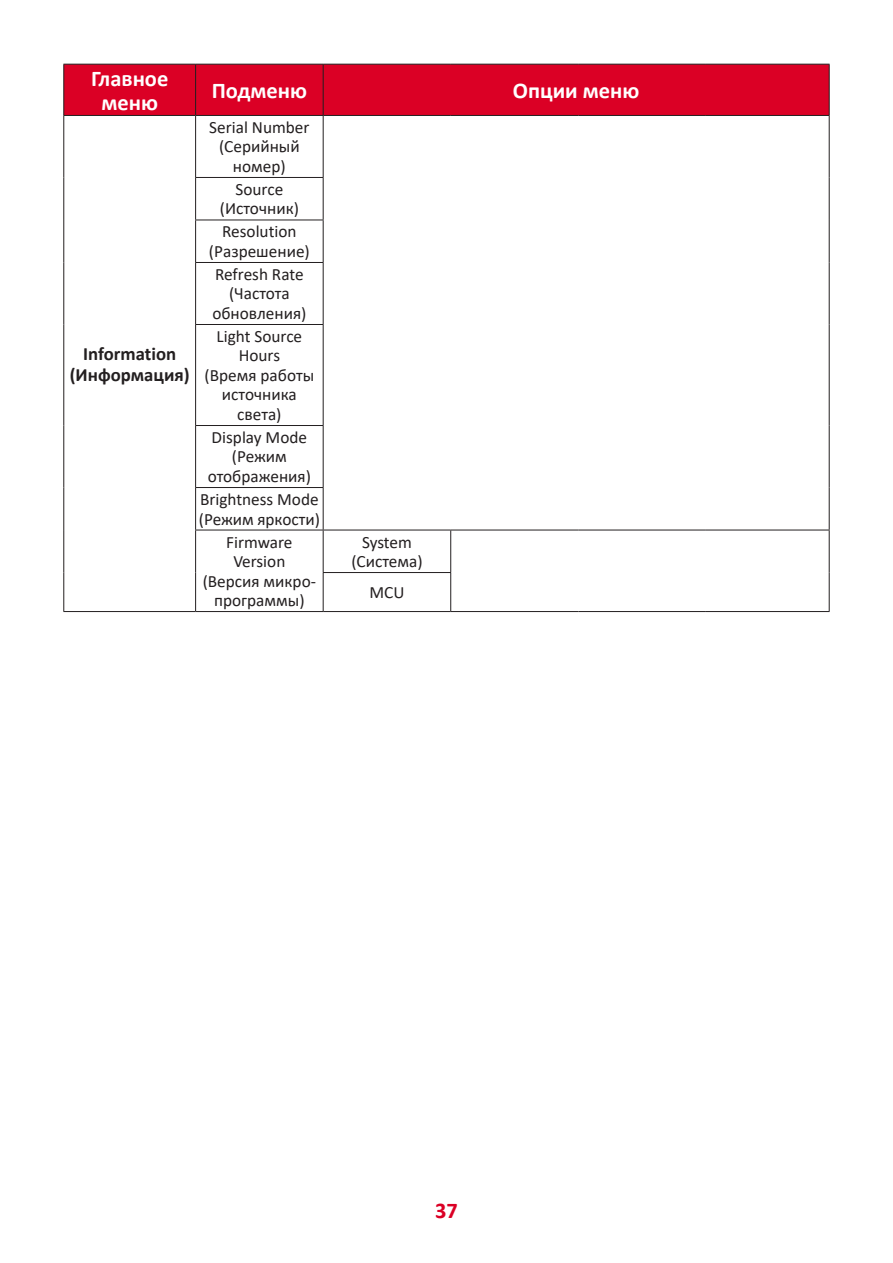
<style>
.page{position:relative;width:893px;height:1263px;background:#fff}
.page>*{position:absolute;margin:0;border:0;box-sizing:border-box;transform-origin:0 0}
.Table-Header{font:700 22.5px/24px "Calibri";color:#fff;text-align:center}
.t1{font:700 22.5px "Calibri";color:#db0025}
.Table-Menu{font:700 18.75px/21px "Calibri";color:#231f20;text-align:center}
.Table-Body{font:17.25px/19.5px "Calibri";color:#231f20;text-align:center}
</style>
<div class="page">
<div style="left:64px;top:65px;width:765px;height:50px;background:#db0025"></div>
<hr style="left:323px;top:116px;width:1px;height:61px;background:#231f20">
<hr style="left:829px;top:116px;width:1px;height:61px;background:#231f20">
<hr style="left:323px;top:178px;width:1px;height:42px;background:#231f20">
<hr style="left:829px;top:177px;width:1px;height:43px;background:#231f20">
<hr style="left:323px;top:220px;width:1px;height:42px;background:#231f20">
<hr style="left:829px;top:220px;width:1px;height:42px;background:#231f20">
<hr style="left:323px;top:263px;width:1px;height:61px;background:#231f20">
<hr style="left:829px;top:262px;width:1px;height:62px;background:#231f20">
<hr style="left:323px;top:325px;width:1px;height:100px;background:#231f20">
<hr style="left:829px;top:324px;width:1px;height:101px;background:#231f20">
<hr style="left:323px;top:426px;width:1px;height:61px;background:#231f20">
<hr style="left:829px;top:425px;width:1px;height:62px;background:#231f20">
<hr style="left:323px;top:488px;width:1px;height:42px;background:#231f20">
<hr style="left:829px;top:487px;width:1px;height:43px;background:#231f20">
<hr style="left:323px;top:530px;width:1px;height:42px;background:#231f20">
<hr style="left:450px;top:530px;width:1px;height:42px;background:#231f20">
<hr style="left:829px;top:530px;width:1px;height:42px;background:#231f20">
<hr style="left:323px;top:573px;width:1px;height:38px;background:#231f20">
<hr style="left:450px;top:573px;width:1px;height:38px;background:#231f20">
<hr style="left:829px;top:572px;width:1px;height:39px;background:#231f20">
<hr style="left:63px;top:116px;width:1px;height:61px;background:#231f20">
<hr style="left:195px;top:116px;width:1px;height:61px;background:#231f20">
<hr style="left:63px;top:177px;width:1px;height:43px;background:#231f20">
<hr style="left:195px;top:178px;width:1px;height:42px;background:#231f20">
<hr style="left:63px;top:220px;width:1px;height:42px;background:#231f20">
<hr style="left:195px;top:220px;width:1px;height:42px;background:#231f20">
<hr style="left:63px;top:262px;width:1px;height:62px;background:#231f20">
<hr style="left:195px;top:263px;width:1px;height:61px;background:#231f20">
<hr style="left:63px;top:324px;width:1px;height:101px;background:#231f20">
<hr style="left:195px;top:325px;width:1px;height:100px;background:#231f20">
<hr style="left:63px;top:425px;width:1px;height:62px;background:#231f20">
<hr style="left:195px;top:426px;width:1px;height:61px;background:#231f20">
<hr style="left:63px;top:487px;width:1px;height:43px;background:#231f20">
<hr style="left:195px;top:488px;width:1px;height:42px;background:#231f20">
<hr style="left:63px;top:530px;width:1px;height:42px;background:#231f20">
<hr style="left:195px;top:530px;width:1px;height:42px;background:#231f20">
<hr style="left:63px;top:572px;width:1px;height:39px;background:#231f20">
<hr style="left:195px;top:572px;width:1px;height:39px;background:#231f20">
<hr style="left:195px;top:177px;width:129px;height:1px;background:#231f20">
<hr style="left:195px;top:220px;width:129px;height:1px;background:#231f20">
<hr style="left:195px;top:262px;width:129px;height:1px;background:#231f20">
<hr style="left:195px;top:324px;width:129px;height:1px;background:#231f20">
<hr style="left:195px;top:425px;width:129px;height:1px;background:#231f20">
<hr style="left:195px;top:487px;width:129px;height:1px;background:#231f20">
<hr style="left:195px;top:530px;width:128px;height:1px;background:#231f20">
<hr style="left:63px;top:611px;width:133px;height:1px;background:#231f20">
<hr style="left:196px;top:611px;width:127px;height:1px;background:#231f20">
<hr style="left:323px;top:530px;width:128px;height:1px;background:#231f20">
<hr style="left:451px;top:530px;width:127px;height:1px;background:#231f20">
<hr style="left:578px;top:530px;width:128px;height:1px;background:#231f20">
<hr style="left:706px;top:530px;width:124px;height:1px;background:#231f20">
<hr style="left:323px;top:572px;width:128px;height:1px;background:#231f20">
<hr style="left:323px;top:611px;width:128px;height:1px;background:#231f20">
<hr style="left:451px;top:611px;width:127px;height:1px;background:#231f20">
<hr style="left:578px;top:611px;width:128px;height:1px;background:#231f20">
<hr style="left:706px;top:611px;width:124px;height:1px;background:#231f20">
<hr style="left:63px;top:64px;width:133px;height:1px;background:#231f20">
<hr style="left:63px;top:65px;width:1px;height:50px;background:#231f20">
<hr style="left:196px;top:64px;width:127px;height:1px;background:#231f20">
<hr style="left:195px;top:65px;width:1px;height:50px;background:#231f20">
<hr style="left:323px;top:64px;width:128px;height:1px;background:#231f20">
<hr style="left:323px;top:65px;width:1px;height:50px;background:#231f20">
<hr style="left:451px;top:64px;width:127px;height:1px;background:#231f20">
<hr style="left:578px;top:64px;width:128px;height:1px;background:#231f20">
<hr style="left:706px;top:64px;width:124px;height:1px;background:#231f20">
<hr style="left:829px;top:65px;width:1px;height:50px;background:#231f20">
<hr style="left:63px;top:115px;width:133px;height:1px;background:#231f20">
<hr style="left:196px;top:115px;width:127px;height:1px;background:#231f20">
<hr style="left:323px;top:115px;width:128px;height:1px;background:#231f20">
<hr style="left:451px;top:115px;width:127px;height:1px;background:#231f20">
<hr style="left:578px;top:115px;width:128px;height:1px;background:#231f20">
<hr style="left:706px;top:115px;width:124px;height:1px;background:#231f20">
<p class="Table-Header" style="left:91px;top:66px;width:79px">Главное меню</p>
<p class="Table-Menu" style="left:70px;top:343px;width:121px">Information (Информация)</p>
<p class="Table-Header" style="left:212px;top:78px;width:97px">Подменю</p>
<p class="Table-Header" style="left:513px;top:78px;width:128px">Опции меню</p>
<p class="Table-Body" style="left:209px;top:117px;width:102px">Serial Number (Серийный номер)</p>
<p class="Table-Body" style="left:220px;top:179px;width:81px">Source (Источник)</p>
<p class="Table-Body" style="left:209px;top:222px;width:102px">Resolution (Разрешение)</p>
<p class="Table-Body" style="left:212px;top:264px;width:96px">Refresh Rate (Частота обновления)</p>
<p class="Table-Body" style="left:205px;top:326px;width:111px">Light Source<br>Hours<br>(Время работы источника света)</p>
<p class="Table-Body" style="left:208px;top:427px;width:105px">Display Mode (Режим отображения)</p>
<p class="Table-Body" style="left:199px;top:489px;width:123px;text-align:left">Brightness Mode (Режим яркости)</p>
<p class="Table-Body" style="left:203px;top:532px;width:115px">Firmware<br>Version (Версия микро&shy;программы)</p>
<p class="Table-Body" style="left:351px;top:532px;width:73px">System (Система)</p>
<p class="Table-Body" style="left:369px;top:582px;width:37px">MCU</p>
<h1 class="t1" style="left:435px;top:1194px;width:24px">37</h1>
</div>
